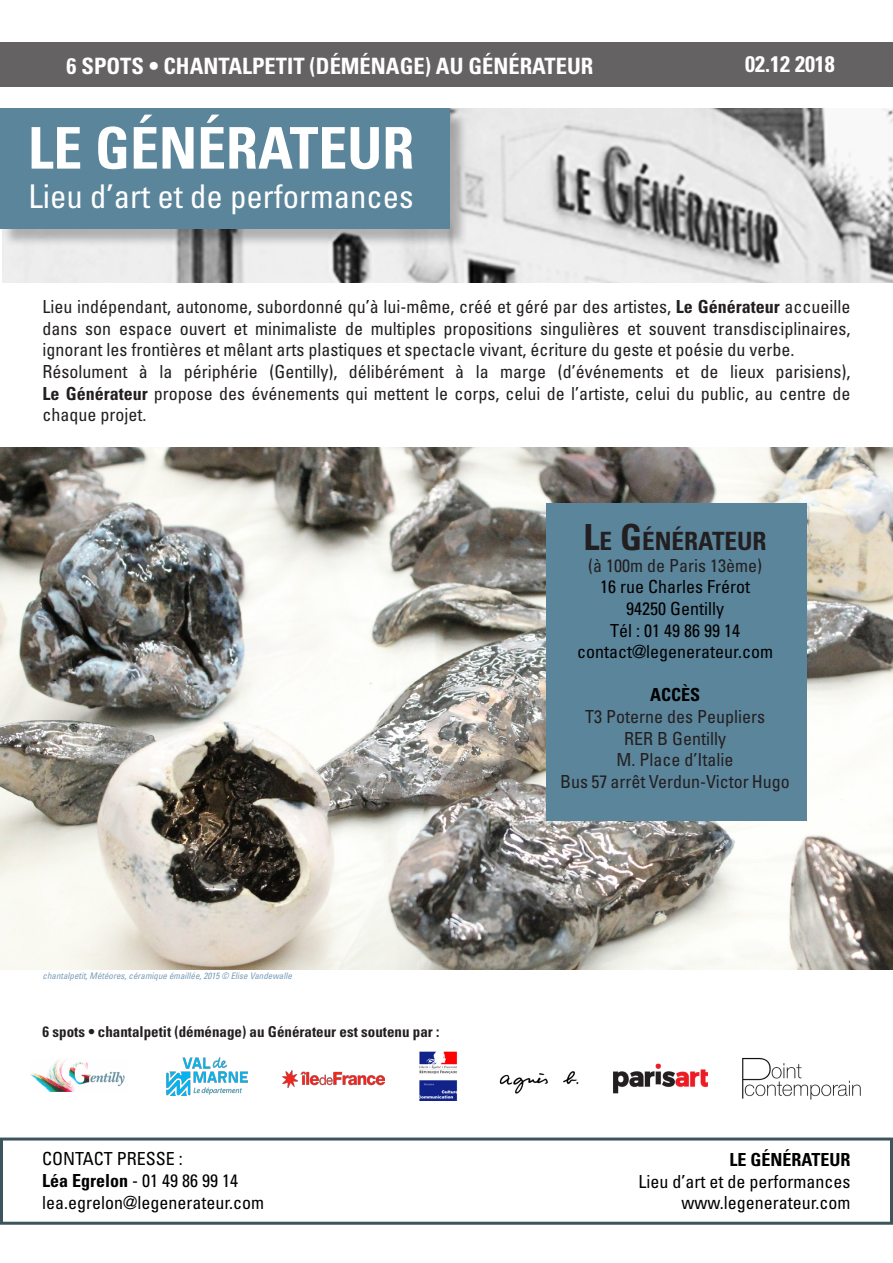
<style>
.page{position:relative;width:893px;height:1263px;background:#fff}
.page>*{position:absolute;margin:0;border:0;box-sizing:border-box;transform-origin:0 0}
.t1{font:700 condensed 57.45px "Univers";color:#fff}
.t2{font:condensed 32.7px "Univers";color:#fff}
.t3{font:700 condensed 25.2px "Univers";color:#231f20}
.t4{font:700 condensed 22.5px "Univers";color:#fff}
.t5{font:condensed 18px/21.6px "Univers";color:#231f20;text-align:justify}
.t6{font:condensed 18px "Univers";color:#000}
.t7{font:700 condensed 18px "Univers";color:#000}
.t8{font:700 condensed 15px "Univers";color:#231f20}
.t9{font:italic condensed 9px "Univers";color:#7a9db9}
.s1{font-weight:700}
.s2{font-size:36px}
.s3{color:#000}
</style>
<div class="page">
<img style="left:0;top:447px;width:893px;height:522px">
<img style="left:31px;top:1058px;width:94px;height:34px">
<div style="left:0;top:43px;width:893px;height:44px;background:#656263"></div>
<img style="left:167px;top:1058px;width:80px;height:37px">
<img style="left:282px;top:1070px;width:103px;height:17px">
<img style="left:3px;top:108px;width:890px;height:174px">
<div style="left:2px;top:111px;width:466px;height:137px;background:#231f20;opacity:.3"></div>
<div style="left:0;top:109px;width:449px;height:120px;background:#5b859b"></div>
<div style="left:0;top:1137px;width:893px;height:88px;border:3px solid #3c545e"></div>
<img style="left:419px;top:1051px;width:38px;height:49px">
<div style="left:546px;top:503px;width:260px;height:317px;background:#5b859b"></div>
<img style="left:499px;top:1071px;width:80px;height:23px">
<img style="left:613px;top:1063px;width:95px;height:31px">
<img style="left:742px;top:1057px;width:119px;height:43px">
<p class="t4" style="left:67px;top:52px;width:528px">6 SPOTS • CHANTALPETIT (DÉMÉNAGE) AU GÉNÉRATEUR</p>
<p class="t4" style="left:745px;top:50px;width:91px">02.12 2018</p>
<p class="t1" style="left:28px;top:113px;width:388px">LE GÉNÉRATEUR</p>
<p class="t2" style="left:28px;top:176px;width:387px">Lieu d’art et de performances</p>
<p class="t5" style="left:43px;top:296px;width:809px">Lieu indépendant, autonome, subordonné qu’à lui-même, créé et géré par des artistes, <span class="s1">Le Générateur</span> accueille dans son espace ouvert et minimaliste de multiples propositions singulières et souvent transdisciplinaires, ignorant les frontières et mêlant arts plastiques et spectacle vivant, écriture du geste et poésie du verbe.</p>
<p class="t5" style="left:43px;top:360px;width:809px">Résolument à la périphérie (Gentilly), délibérément à la marge (d’événements et de lieux parisiens), <span class="s1">Le Générateur</span> propose des événements qui mettent le corps, celui de l’artiste, celui du public, au centre de chaque projet.</p>
<p class="t9" style="left:43px;top:970px;width:251px">chantalpetit, Météores, céramique émaillée, 2015 © Elise Vandewalle</p>
<p class="t8" style="left:43px;top:1022px;width:399px">6 spots • chantalpetit (déménage) au Générateur est soutenu par :</p>
<p class="t6" style="left:42px;top:1147px;width:142px">CONTACT PRESSE :</p>
<p class="t6" style="left:42px;top:1169px;width:197px"><span class="s1">Léa Egrelon</span> - 01 49 86 99 14</p>
<p class="t6" style="left:42px;top:1191px;width:223px">lea.egrelon@legenerateur.com</p>
<p class="t3" style="left:583px;top:526px;width:185px"><span class="s2">L</span>E <span class="s2">G</span> ÉNÉRATEUR</p>
<p class="t5" style="left:588px;top:554px;width:175px;text-align:center">(à 100m de Paris 13ème)<br><span class="s3">16 rue Charles Frérot</span></p>
<p class="t6" style="left:626px;top:597px;width:99px">94250 Gentilly</p>
<p class="t6" style="left:610px;top:619px;width:131px">Tél : 01 49 86 99 14</p>
<p class="t6" style="left:577px;top:640px;width:197px">contact@legenerateur.com</p>
<p class="t7" style="left:650px;top:684px;width:52px">ACCÈS</p>
<p class="t5" style="left:585px;top:705px;width:181px">T3 Poterne des Peupliers</p>
<p class="t5" style="left:624px;top:727px;width:103px">RER B Gentilly</p>
<p class="t5" style="left:617px;top:749px;width:118px">M. Place d’Italie</p>
<p class="t5" style="left:560px;top:770px;width:231px">Bus 57 arrêt Verdun-Victor Hugo</p>
<p class="t7" style="left:729px;top:1149px;width:122px">LE GÉNÉRATEUR</p>
<p class="t6" style="left:638px;top:1170px;width:213px">Lieu d’art et de performances</p>
<p class="t6" style="left:681px;top:1191px;width:171px">www.legenerateur.com</p>
</div>
